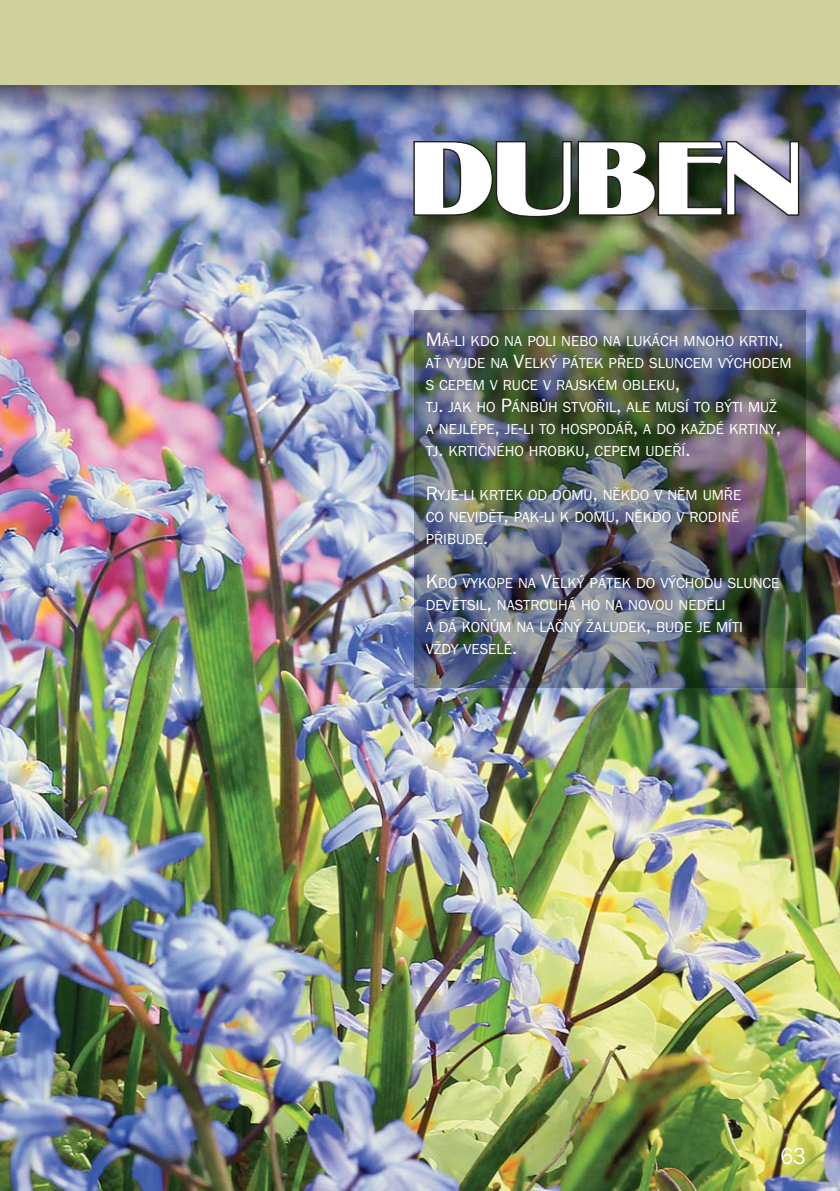
<style>
.page{position:relative;width:840px;height:1191px;background:#fff}
.page>*{position:absolute;margin:0;border:0;box-sizing:border-box;transform-origin:0 0}
.t1{font:110px "Binner DCE";letter-spacing:-.04em;color:#fff;scale:1.15 1}
.t2{font:24px "Franklin Gothic Itc TCE";color:#fff;scale:.9 1}
.t3{font:15px/22px "Franklin Gothic Itc TCE";color:#fff}
.s1{font-size:20px}
</style>
<div class="page">
<img style="left:0;top:299px;width:839px;height:892px">
<img style="left:0;top:85px;width:839px;height:214px">
<div style="left:0;top:0;width:839px;height:85px;background:#cfd19c"></div>
<img style="left:414px;top:311px;width:391px;height:376px">
<h1 class="t1" style="left:407px;top:135px;width:346px">DUBEN</h1>
<p class="t3" style="left:425px;top:332px;width:367px"><span class="s1">M</span>Á<span class="s1">-</span>LI KDO NA POLI NEBO NA LUKÁCH MNOHO KRTIN<span class="s1">, </span>AŤ VYJDE NA <span class="s1">V</span>ELKÝ PÁTEK PŘED SLUNCEM VÝCHODEM S CEPEM V RUCE V RAJSKÉM OBLEKU<span class="s1">,<br></span>TJ<span class="s1">.</span> JAK HO <span class="s1">P</span>ÁNBŮH STVOŘIL<span class="s1">,</span> ALE MUSÍ TO BÝTI MUŽ<br>A NEJLÉPE<span class="s1">,</span> JE<span class="s1">-</span>LI TO HOSPODÁŘ<span class="s1">,</span> A DO KAŽDÉ KRTINY<span class="s1">, </span>TJ<span class="s1">.</span> KRTIČNÉHO HROBKU<span class="s1">,</span> CEPEM UDEŘÍ<span class="s1">.</span></p>
<p class="t3" style="left:425px;top:486px;width:317px"><span class="s1">R</span>YJE<span class="s1">-</span>LI KRTEK OD DOMU<span class="s1">,</span> NĚKDO V NĚM UMŘE<br>CO NEVIDĚT<span class="s1">,</span> PAK<span class="s1">-</span>LI K DOMU<span class="s1">,</span> NĚKDO V RODINĚ<br>PŘIBUDE<span class="s1">.</span></p>
<p class="t3" style="left:425px;top:574px;width:355px"><span class="s1">K</span>DO VYKOPE NA <span class="s1">V</span>ELKÝ PÁTEK DO VÝCHODU SLUNCE DEVĚTSIL<span class="s1">,</span> NASTROUHÁ HO NA NOVOU NEDĚLI<br>A DÁ KOŇŮM NA LAČNÝ ŽALUDEK<span class="s1">,</span> BUDE JE MÍTI VŽDY VESELÉ<span class="s1">.</span></p>
<h2 class="t2" style="left:780px;top:1144px;width:30px">63</h2>
</div>
